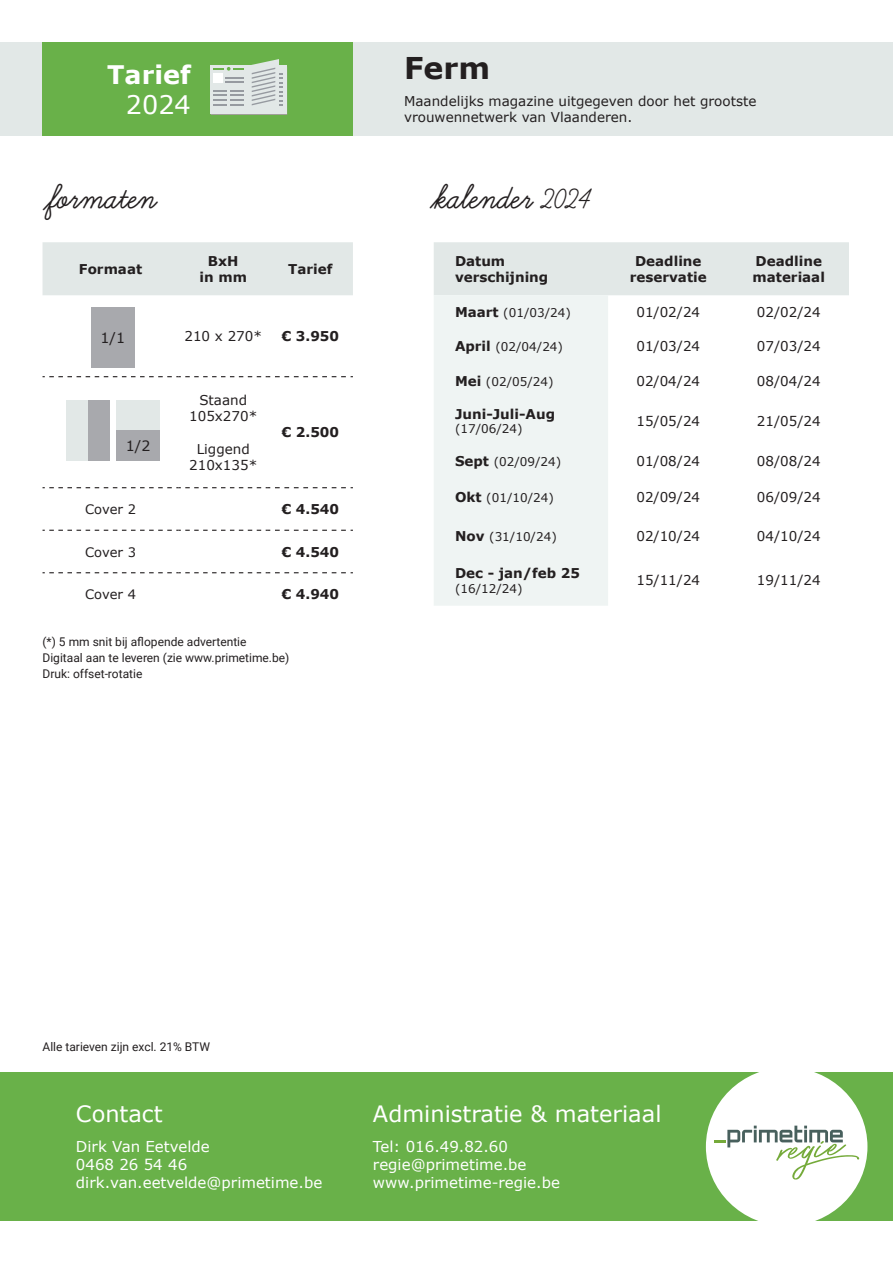
<style>
.page{position:relative;width:893px;height:1263px;background:#fff}
.page>*{position:absolute;margin:0;border:0;box-sizing:border-box;transform-origin:0 0}
.t1{font:700 37.5px "Learning Curve";color:#231f20}
.t2{font:700 30px "Verdana";color:#231f20}
.t3{font:700 25.5px/30.6px "Verdana";color:#fff;text-align:right}
.t4{font:22.5px "Verdana";color:#fff}
.t5{font:15px "Verdana";color:#fff}
.t6{font:14.25px "Verdana";color:#231f20}
.t7{font:13.5px/16.2px "Verdana";color:#231f20;text-align:center}
.t8{font:700 13.5px "Verdana";color:#231f20}
.t9{font:13.05px "Verdana";letter-spacing:-.005em;color:#231f20}
.Prijs_subtitel{font:12px "Roboto";color:#231f20}
.t10{font:12px "Verdana";color:#231f20}
.s1{font-weight:400}
.s2{font-size:30px}
.s3{font-weight:700;font-size:13.5px}
</style>
<div class="page">
<div style="left:43px;top:242px;width:310px;height:53px;background:#e2e8e7"></div>
<svg style="left:43px;top:376px;width:310px;height:1px"></svg>
<svg style="left:43px;top:487px;width:310px;height:1px"></svg>
<svg style="left:43px;top:530px;width:310px;height:1px"></svg>
<svg style="left:43px;top:572px;width:310px;height:1px"></svg>
<div style="left:116px;top:400px;width:44px;height:61px;background:#e2e8e7"></div>
<div style="left:116px;top:431px;width:44px;height:30px;background:#a8a9ad"></div>
<div style="left:66px;top:400px;width:44px;height:61px;background:#e2e8e7"></div>
<div style="left:88px;top:400px;width:22px;height:61px;background:#a8a9ad"></div>
<div style="left:91px;top:307px;width:44px;height:60px;background:#a8a9ad"></div>
<div style="left:0;top:43px;width:893px;height:93px;background:#e2e8e7"></div>
<div style="left:43px;top:43px;width:310px;height:93px;background:#69b149"></div>
<div style="left:210px;top:66px;width:38px;height:48px;background:#e2e8e7"></div>
<svg style="left:211px;top:59px;width:76px;height:56px"></svg>
<div style="left:434px;top:242px;width:415px;height:53px;background:#e2e8e7"></div>
<div style="left:434px;top:295px;width:174px;height:311px;background:#eff4f3"></div>
<div style="left:0;top:1072px;width:893px;height:149px;background:#69b149"></div>
<div style="left:706px;top:1067px;width:161px;height:159px;background:#fff;border-radius:50%"></div>
<svg style="left:714px;top:1125px;width:145px;height:54px"></svg>
<p class="t3" style="left:107px;top:59px;width:85px">Tarief<br><span class="s1">2024</span></p>
<p class="t2" style="left:404px;top:49px;width:88px">Ferm</p>
<p class="t7" style="left:404px;top:93px;width:354px">Maandelijks magazine uitgegeven door het grootste</p>
<p class="t7" style="left:404px;top:110px;width:230px">vrouwennetwerk van Vlaanderen.</p>
<p class="t1" style="left:49px;top:177px;width:110px">formaten</p>
<p class="t1" style="left:434px;top:177px;width:159px">kalender <span class="s2">2024</span></p>
<p class="t8" style="left:79px;top:260px;width:65px">Formaat</p>
<p class="t8" style="left:208px;top:252px;width:32px">BxH</p>
<p class="t8" style="left:200px;top:268px;width:49px">in mm</p>
<p class="t8" style="left:288px;top:260px;width:46px">Tarief</p>
<p class="t8" style="left:455px;top:252px;width:52px">Datum</p>
<p class="t8" style="left:455px;top:268px;width:95px">verschijning</p>
<p class="t8" style="left:635px;top:252px;width:68px">Deadline</p>
<p class="t8" style="left:630px;top:268px;width:78px">reservatie</p>
<p class="t8" style="left:755px;top:252px;width:68px">Deadline</p>
<p class="t8" style="left:752px;top:268px;width:74px">materiaal</p>
<p class="t6" style="left:101px;top:328px;width:26px">1/1</p>
<p class="t6" style="left:126px;top:437px;width:26px">1/2</p>
<p class="t7" style="left:184px;top:328px;width:79px">210 x 270*</p>
<p class="t8" style="left:282px;top:327px;width:59px">€ 3.950</p>
<p class="t7" style="left:189px;top:392px;width:70px">Staand<br>105x270*</p>
<p class="t7" style="left:189px;top:441px;width:70px">Liggend<br>210x135*</p>
<p class="t8" style="left:282px;top:424px;width:59px">€ 2.500</p>
<p class="t9" style="left:85px;top:501px;width:52px">Cover 2</p>
<p class="t8" style="left:282px;top:500px;width:59px">€ 4.540</p>
<p class="t9" style="left:85px;top:543px;width:52px">Cover 3</p>
<p class="t8" style="left:282px;top:543px;width:59px">€ 4.540</p>
<p class="t9" style="left:85px;top:586px;width:52px">Cover 4</p>
<p class="t8" style="left:282px;top:585px;width:59px">€ 4.940</p>
<p class="Prijs_subtitel" style="left:43px;top:633px;width:206px">(*) 5 mm snit bij aflopende advertentie</p>
<p class="Prijs_subtitel" style="left:43px;top:649px;width:248px">Digitaal aan te leveren (zie www.primetime.be)</p>
<p class="Prijs_subtitel" style="left:43px;top:665px;width:101px">Druk: offset-rotatie</p>
<p class="t10" style="left:455px;top:305px;width:117px"><span class="s3">Maart</span> (01/03/24)</p>
<p class="t7" style="left:636px;top:305px;width:65px">01/02/24</p>
<p class="t7" style="left:757px;top:305px;width:65px">02/02/24</p>
<p class="t10" style="left:455px;top:339px;width:110px"><span class="s3">April</span> (02/04/24)</p>
<p class="t7" style="left:636px;top:339px;width:65px">01/03/24</p>
<p class="t7" style="left:757px;top:339px;width:65px">07/03/24</p>
<p class="t10" style="left:455px;top:373px;width:100px"><span class="s3">Mei</span> (02/05/24)</p>
<p class="t7" style="left:636px;top:373px;width:65px">02/04/24</p>
<p class="t7" style="left:757px;top:373px;width:65px">08/04/24</p>
<p class="t8" style="left:455px;top:405px;width:102px">Juni-Juli-Aug</p>
<p class="t10" style="left:455px;top:421px;width:69px">(17/06/24)</p>
<p class="t7" style="left:636px;top:413px;width:65px">15/05/24</p>
<p class="t7" style="left:757px;top:413px;width:65px">21/05/24</p>
<p class="t10" style="left:455px;top:454px;width:108px"><span class="s3">Sept</span> (02/09/24)</p>
<p class="t7" style="left:636px;top:453px;width:65px">01/08/24</p>
<p class="t7" style="left:757px;top:453px;width:65px">08/08/24</p>
<p class="t10" style="left:455px;top:490px;width:100px"><span class="s3">Okt</span> (01/10/24)</p>
<p class="t7" style="left:636px;top:490px;width:65px">02/09/24</p>
<p class="t7" style="left:757px;top:490px;width:65px">06/09/24</p>
<p class="t10" style="left:455px;top:529px;width:103px"><span class="s3">Nov</span> (31/10/24)</p>
<p class="t7" style="left:636px;top:528px;width:65px">02/10/24</p>
<p class="t7" style="left:757px;top:528px;width:65px">04/10/24</p>
<p class="t8" style="left:455px;top:564px;width:127px">Dec - jan/feb 25</p>
<p class="t10" style="left:455px;top:580px;width:69px">(16/12/24)</p>
<p class="t7" style="left:636px;top:572px;width:65px">15/11/24</p>
<p class="t7" style="left:757px;top:572px;width:65px">19/11/24</p>
<p class="Prijs_subtitel" style="left:43px;top:1038px;width:169px">Alle tarieven zijn excl. 21% BTW</p>
<p class="t4" style="left:76px;top:1100px;width:88px">Contact</p>
<p class="t5" style="left:76px;top:1137px;width:135px">Dirk Van Eetvelde</p>
<p class="t5" style="left:76px;top:1155px;width:113px">0468 26 54 46</p>
<p class="t5" style="left:76px;top:1173px;width:248px">dirk.van.eetvelde@primetime.be</p>
<p class="t4" style="left:373px;top:1100px;width:290px">Administratie &amp; materiaal</p>
<p class="t5" style="left:373px;top:1137px;width:137px">Tel: 016.49.82.60</p>
<p class="t5" style="left:373px;top:1155px;width:155px">regie@primetime.be</p>
<p class="t5" style="left:373px;top:1173px;width:189px">www.primetime-regie.be</p>
</div>
